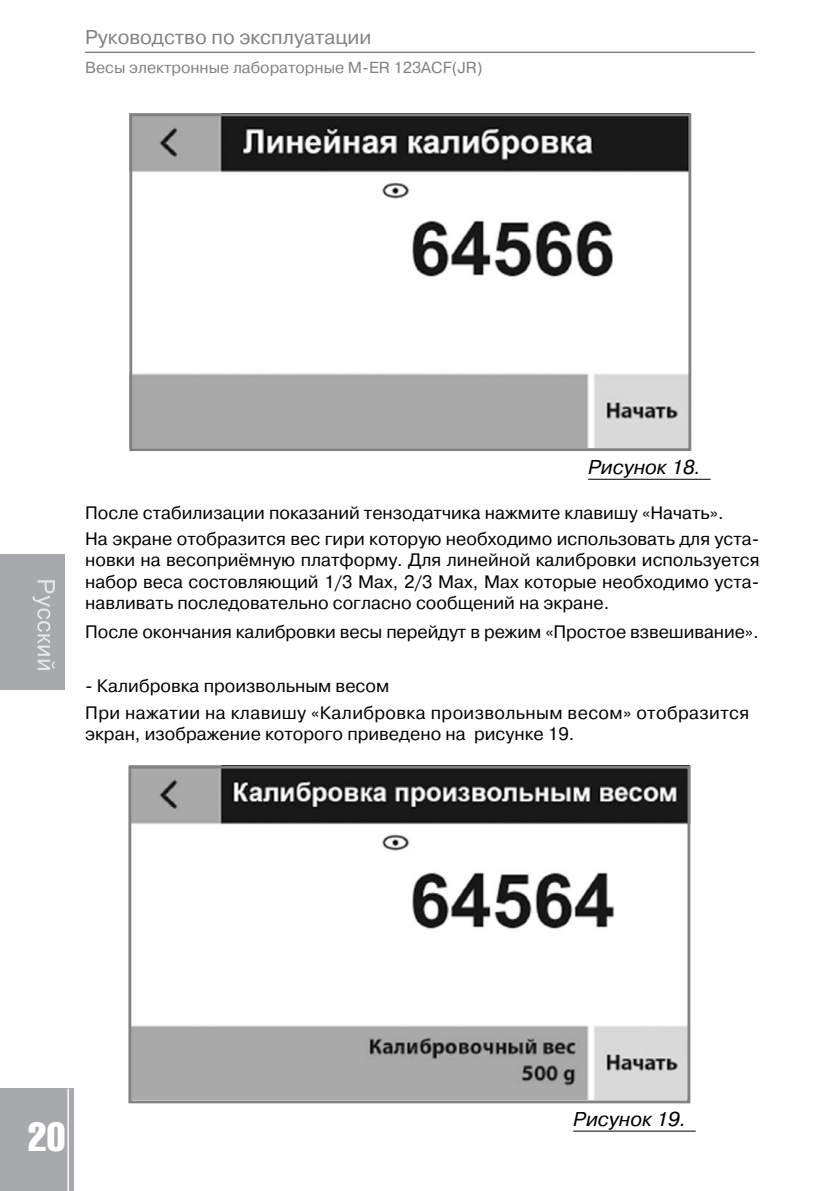
<style>
.page{position:relative;width:840px;height:1191px;background:#fff}
.page>*{position:absolute;margin:0;border:0;box-sizing:border-box;transform-origin:0 0}
.t1{font:40px "AG Letterica Compressed C";color:#fff}
.t2{font:20px "Pragmatica C";color:#808284}
.t3{font:italic 20px "Pragmatica";color:#000}
.t4{font:18px/21.6px "Pragmatica";color:#000}
.t5{font:18px/26.2px "Pragmatica";letter-spacing:.02em;color:#000}
.t6{font:16px "Pragmatica C";color:#808284}
</style>
<div class="page">
<hr style="left:587px;top:479px;width:123px;height:1px;background:#000">
<hr style="left:573px;top:1130px;width:122px;height:1px;background:#000">
<img style="left:133px;top:117px;width:554px;height:330px">
<img style="left:132px;top:769px;width:554px;height:330px">
<div style="left:129px;top:113px;width:562px;height:338px;border:3px solid #808284"></div>
<div style="left:128px;top:765px;width:562px;height:338px;border:3px solid #808284"></div>
<hr style="left:85px;top:52px;width:669px;height:1px;background:#808284">
<div style="left:0;top:1088px;width:74px;height:103px;background:#a7a9ac"></div>
<hr style="left:67px;top:1088px;width:2px;height:103px;background:#fff">
<div style="left:0;top:554px;width:65px;height:135px;background:#a7a9ac"></div>
<svg style="left:33px;top:580px;width:22px;height:90px"></svg>
<p class="t2" style="left:85px;top:26px;width:287px">Руководство по эксплуатации</p>
<p class="t6" style="left:85px;top:58px;width:399px">Весы электронные лабораторные M-ER 123ACF(JR)</p>
<p class="t3" style="left:587px;top:454px;width:114px">Рисунок 18.</p>
<p class="t4" style="left:85px;top:499px;width:675px;line-height:26.2px">После стабилизации показаний тензодатчика нажмите клавишу «Начать».<br>На экране отобразится вес гири которую необходимо использовать для уста-</p>
<p class="t4" style="left:85px;top:549px;width:675px;text-align:justify">новки на весоприёмную платформу. Для линейной калибровки используется набор веса состовляющий 1/3 Max, 2/3 Max, Max которые необходимо уста&shy;навливать последовательно согласно сообщений на экране.</p>
<p class="t4" style="left:85px;top:621px;width:674px">После окончания калибровки весы перейдут в режим «Простое взвешивание».</p>
<p class="t5" style="left:85px;top:673px;width:665px">- Калибровка произвольным весом<br>При нажатии на клавишу «Калибровка произвольным весом» отобразится</p>
<p class="t4" style="left:85px;top:723px;width:490px">экран, изображение которого приведено на рисунке 19.</p>
<h1 class="t1" style="left:28px;top:1115px;width:39px">20</h1>
<p class="t3" style="left:573px;top:1106px;width:114px">Рисунок 19.</p>
</div>
